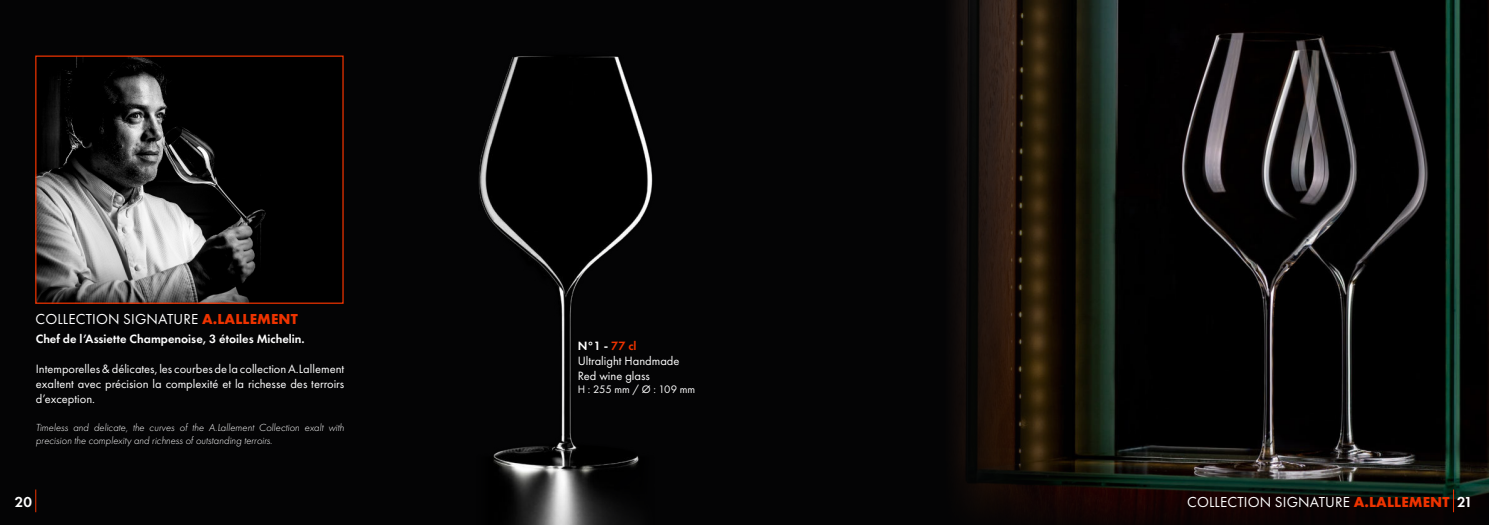
<style>
.page{position:relative;width:1489px;height:525px;background:#fff}
.page>*{position:absolute;margin:0;border:0;box-sizing:border-box;transform-origin:0 0}
.t1{font:15px "Futura PT";letter-spacing:.01em;color:#fff}
.t2{font:600 15px "Futura PT";color:#fff}
.t3{font:12.5px/15px "Futura PT";color:#fff}
.t4{font:600 12.5px "Futura PT";color:#fff}
.t5{font:11.25px "Futura PT";color:#fff}
.t6{font:italic 300 10.62px/12.8px "Futura PT";color:#fff}
.s1{font-weight:700;color:#e30}
.s2{font-weight:600}
.s3{font-weight:600;color:#e30}
</style>
<div class="page">
<div style="left:0;top:0;width:1488px;height:524px;background:#040405"></div>
<img style="left:953px;top:0;width:535px;height:524px">
<img style="left:478px;top:56px;width:175px;height:468px">
<img style="left:37px;top:57px;width:229px;height:244px">
<div style="left:35px;top:55px;width:308px;height:248px;border:1px solid #e30"></div>
<svg style="left:35px;top:489px;width:1px;height:23px"></svg>
<svg style="left:1452px;top:489px;width:1px;height:23px"></svg>
<p class="t1" style="left:36px;top:311px;width:264px">COLLECTION SIGNATURE <span class="s1">A.LALLEMENT</span></p>
<p class="t4" style="left:36px;top:331px;width:270px">Chef de l’Assiette Champenoise, 3 étoiles Michelin.</p>
<p class="t3" style="left:36px;top:361px;width:310px;text-align:justify">Intemporelles &amp; délicates, les courbes de la collection A.Lallement exaltent avec précision la complexité et la richesse des terroirs d’exception.</p>
<p class="t6" style="left:36px;top:421px;width:310px">Timeless and delicate, the curves of the A.Lallement Collection exalt with precision the complexity and richness of outstanding terroirs.</p>
<p class="t3" style="left:578px;top:338px;width:103px"><span class="s2">N°1 -</span> <span class="s3">77 cl<br></span>Ultralight Handmade<br>Red wine glass</p>
<p class="t5" style="left:578px;top:383px;width:119px">H : 255 mm / Ø : 109 mm</p>
<p class="t2" style="left:15px;top:492px;width:19px">20</p>
<p class="t1" style="left:1187px;top:493px;width:287px">COLLECTION SIGNATURE <span class="s1">A.LALLEMENT</span> <span class="s2">21</span></p>
</div>
